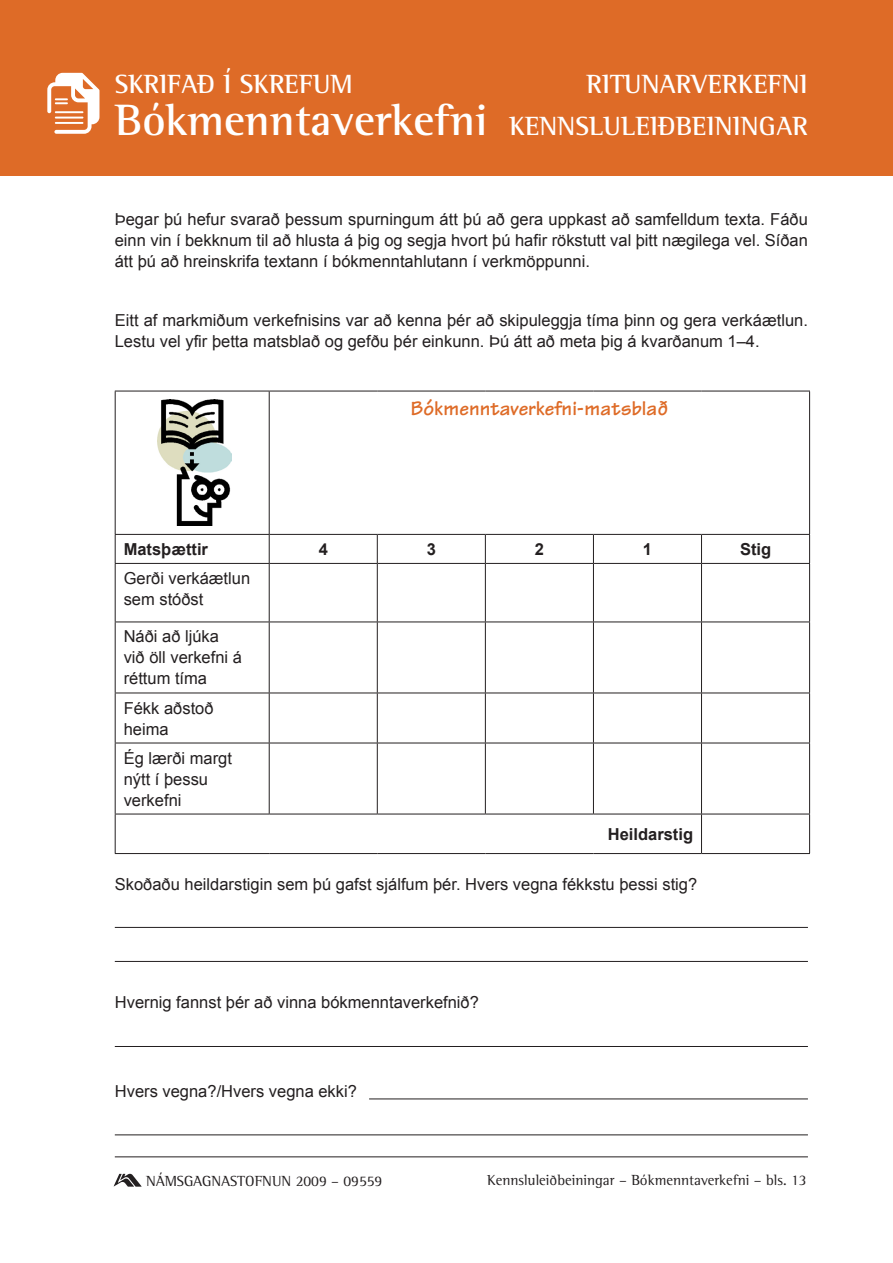
<style>
.page{position:relative;width:893px;height:1263px;background:#fff}
.page>*{position:absolute;margin:0;border:0;box-sizing:border-box;transform-origin:0 0}
.t1{font:700 27px/42px "Rotis Semi Serif";color:#fff;text-align:right}
.t2{font:700 21px "Tekton";color:#de6b27}
.t3{font:16.5px/21px "Arial";color:#231f20}
.t4{font:700 16.5px "Arial";color:#231f20}
.t5{font:15px "Rotis Semi Serif";color:#231f20}
.s1{font-size:45px}
</style>
<div class="page">
<div style="left:0;top:0;width:893px;height:176px;background:#de6b27"></div>
<svg style="left:47px;top:73px;width:52px;height:61px"></svg>
<hr style="left:115px;top:1156px;width:693px;height:1px;background:#231f20">
<img style="left:113px;top:1173px;width:29px;height:14px">
<hr style="left:115px;top:391px;width:154px;height:1px;background:#231f20">
<hr style="left:115px;top:391px;width:1px;height:143px;background:#231f20">
<hr style="left:269px;top:391px;width:108px;height:1px;background:#231f20">
<hr style="left:269px;top:391px;width:1px;height:143px;background:#231f20">
<hr style="left:377px;top:391px;width:108px;height:1px;background:#231f20">
<hr style="left:485px;top:391px;width:108px;height:1px;background:#231f20">
<hr style="left:593px;top:391px;width:108px;height:1px;background:#231f20">
<hr style="left:701px;top:391px;width:109px;height:1px;background:#231f20">
<hr style="left:809px;top:391px;width:1px;height:143px;background:#231f20">
<hr style="left:115px;top:534px;width:154px;height:1px;background:#231f20">
<svg style="left:115px;top:535px;width:1px;height:28px"></svg>
<hr style="left:269px;top:534px;width:108px;height:1px;background:#231f20">
<svg style="left:269px;top:535px;width:1px;height:28px"></svg>
<hr style="left:377px;top:534px;width:108px;height:1px;background:#231f20">
<svg style="left:377px;top:535px;width:1px;height:28px"></svg>
<hr style="left:485px;top:534px;width:108px;height:1px;background:#231f20">
<svg style="left:485px;top:535px;width:1px;height:28px"></svg>
<hr style="left:593px;top:534px;width:108px;height:1px;background:#231f20">
<svg style="left:593px;top:535px;width:1px;height:28px"></svg>
<hr style="left:701px;top:534px;width:109px;height:1px;background:#231f20">
<svg style="left:701px;top:535px;width:1px;height:28px"></svg>
<svg style="left:809px;top:535px;width:1px;height:28px"></svg>
<hr style="left:115px;top:563px;width:154px;height:1px;background:#231f20">
<hr style="left:115px;top:564px;width:1px;height:58px;background:#231f20">
<hr style="left:269px;top:563px;width:108px;height:1px;background:#231f20">
<hr style="left:269px;top:564px;width:1px;height:58px;background:#231f20">
<hr style="left:377px;top:563px;width:108px;height:1px;background:#231f20">
<hr style="left:377px;top:564px;width:1px;height:58px;background:#231f20">
<hr style="left:485px;top:563px;width:108px;height:1px;background:#231f20">
<hr style="left:485px;top:564px;width:1px;height:58px;background:#231f20">
<hr style="left:593px;top:563px;width:108px;height:1px;background:#231f20">
<hr style="left:593px;top:564px;width:1px;height:58px;background:#231f20">
<hr style="left:701px;top:563px;width:109px;height:1px;background:#231f20">
<hr style="left:701px;top:564px;width:1px;height:58px;background:#231f20">
<hr style="left:809px;top:564px;width:1px;height:58px;background:#231f20">
<hr style="left:115px;top:622px;width:154px;height:1px;background:#231f20">
<hr style="left:115px;top:622px;width:1px;height:71px;background:#231f20">
<hr style="left:269px;top:622px;width:108px;height:1px;background:#231f20">
<hr style="left:269px;top:622px;width:1px;height:71px;background:#231f20">
<hr style="left:377px;top:622px;width:108px;height:1px;background:#231f20">
<hr style="left:377px;top:622px;width:1px;height:71px;background:#231f20">
<hr style="left:485px;top:622px;width:108px;height:1px;background:#231f20">
<hr style="left:485px;top:622px;width:1px;height:71px;background:#231f20">
<hr style="left:593px;top:622px;width:108px;height:1px;background:#231f20">
<hr style="left:593px;top:622px;width:1px;height:71px;background:#231f20">
<hr style="left:701px;top:622px;width:109px;height:1px;background:#231f20">
<hr style="left:701px;top:622px;width:1px;height:71px;background:#231f20">
<hr style="left:809px;top:622px;width:1px;height:71px;background:#231f20">
<hr style="left:115px;top:693px;width:154px;height:1px;background:#231f20">
<hr style="left:115px;top:693px;width:1px;height:50px;background:#231f20">
<hr style="left:269px;top:693px;width:108px;height:1px;background:#231f20">
<hr style="left:269px;top:693px;width:1px;height:50px;background:#231f20">
<hr style="left:377px;top:693px;width:108px;height:1px;background:#231f20">
<hr style="left:377px;top:693px;width:1px;height:50px;background:#231f20">
<hr style="left:485px;top:693px;width:108px;height:1px;background:#231f20">
<hr style="left:485px;top:693px;width:1px;height:50px;background:#231f20">
<hr style="left:593px;top:693px;width:108px;height:1px;background:#231f20">
<hr style="left:593px;top:693px;width:1px;height:50px;background:#231f20">
<hr style="left:701px;top:693px;width:109px;height:1px;background:#231f20">
<hr style="left:701px;top:693px;width:1px;height:50px;background:#231f20">
<hr style="left:809px;top:693px;width:1px;height:50px;background:#231f20">
<hr style="left:115px;top:743px;width:154px;height:1px;background:#231f20">
<hr style="left:115px;top:743px;width:1px;height:71px;background:#231f20">
<hr style="left:269px;top:743px;width:108px;height:1px;background:#231f20">
<hr style="left:269px;top:743px;width:1px;height:71px;background:#231f20">
<hr style="left:377px;top:743px;width:108px;height:1px;background:#231f20">
<hr style="left:377px;top:743px;width:1px;height:71px;background:#231f20">
<hr style="left:485px;top:743px;width:108px;height:1px;background:#231f20">
<hr style="left:485px;top:743px;width:1px;height:71px;background:#231f20">
<hr style="left:593px;top:743px;width:108px;height:1px;background:#231f20">
<hr style="left:593px;top:743px;width:1px;height:71px;background:#231f20">
<hr style="left:701px;top:743px;width:109px;height:1px;background:#231f20">
<hr style="left:701px;top:743px;width:1px;height:71px;background:#231f20">
<hr style="left:809px;top:743px;width:1px;height:71px;background:#231f20">
<hr style="left:115px;top:814px;width:154px;height:1px;background:#231f20">
<hr style="left:115px;top:814px;width:1px;height:39px;background:#231f20">
<hr style="left:269px;top:814px;width:108px;height:1px;background:#231f20">
<hr style="left:377px;top:814px;width:108px;height:1px;background:#231f20">
<hr style="left:485px;top:814px;width:108px;height:1px;background:#231f20">
<hr style="left:593px;top:814px;width:108px;height:1px;background:#231f20">
<hr style="left:701px;top:814px;width:109px;height:1px;background:#231f20">
<hr style="left:701px;top:814px;width:1px;height:39px;background:#231f20">
<hr style="left:809px;top:814px;width:1px;height:39px;background:#231f20">
<hr style="left:115px;top:853px;width:154px;height:1px;background:#231f20">
<hr style="left:269px;top:853px;width:108px;height:1px;background:#231f20">
<hr style="left:377px;top:853px;width:108px;height:1px;background:#231f20">
<hr style="left:485px;top:853px;width:108px;height:1px;background:#231f20">
<hr style="left:593px;top:853px;width:108px;height:1px;background:#231f20">
<hr style="left:701px;top:853px;width:109px;height:1px;background:#231f20">
<img style="left:157px;top:400px;width:75px;height:126px">
<hr style="left:115px;top:927px;width:693px;height:1px;background:#231f20">
<hr style="left:115px;top:961px;width:693px;height:1px;background:#231f20">
<hr style="left:115px;top:1046px;width:693px;height:1px;background:#231f20">
<hr style="left:369px;top:1098px;width:439px;height:1px;background:#231f20">
<hr style="left:115px;top:1134px;width:693px;height:1px;background:#231f20">
<h1 class="t1" style="left:115px;top:62px;width:240px">SKRIFAÐ Í SKREFUM</h1>
<h1 class="t1" style="left:115px;top:62px;width:695px">RITUNARVERKEFNI<br><span class="s1">Bókmenntaverkefni</span> KENNSLULEIÐBEININGAR</h1>
<p class="t3" style="left:115px;top:208px;width:695px;text-align:justify">Þegar þú hefur svarað þessum spurningum átt þú að gera uppkast að samfelldum texta. Fáðu einn vin í bekknum til að hlusta á þig og segja hvort þú hafir rökstutt val þitt nægilega vel. Síðan átt þú að hreinskrifa textann í bókmenntahlutann í verkmöppunni.</p>
<p class="t3" style="left:115px;top:309px;width:695px">Eitt af markmiðum verkefnisins var að kenna þér að skipuleggja tíma þinn og gera verkáætlun.<br>Lestu vel yfir þetta matsblað og gefðu þér einkunn. Þú átt að meta þig á kvarðanum 1–4.</p>
<p class="t2" style="left:411px;top:395px;width:259px">Bókmenntaverkefni-matsblað</p>
<p class="t4" style="left:124px;top:540px;width:86px">Matsþættir</p>
<p class="t4" style="left:319px;top:540px;width:11px">4</p>
<p class="t4" style="left:427px;top:540px;width:11px">3</p>
<p class="t4" style="left:535px;top:540px;width:11px">2</p>
<p class="t4" style="left:643px;top:540px;width:11px">1</p>
<p class="t4" style="left:740px;top:540px;width:33px">Stig</p>
<p class="t3" style="left:124px;top:568px;width:128px">Gerði verkáætlun sem stóðst</p>
<p class="t3" style="left:124px;top:626px;width:120px">Náði að ljúka við öll verkefni á réttum tíma</p>
<p class="t3" style="left:124px;top:697px;width:91px">Fékk aðstoð heima</p>
<p class="t3" style="left:124px;top:747px;width:110px">Ég lærði margt nýtt í þessu verkefni</p>
<p class="t4" style="left:608px;top:825px;width:87px">Heildarstig</p>
<p class="t3" style="left:115px;top:874px;width:584px">Skoðaðu heildarstigin sem þú gafst sjálfum þér. Hvers vegna fékkstu þessi stig?</p>
<p class="t3" style="left:115px;top:992px;width:366px">Hvernig fannst þér að vinna bókmenntaverkefnið?</p>
<p class="t3" style="left:115px;top:1080px;width:244px">Hvers vegna?/Hvers vegna ekki?</p>
<p class="t5" style="left:146px;top:1172px;width:238px">NÁMSGAGNASTOFNUN 2009 – 09559</p>
<p class="t5" style="left:487px;top:1171px;width:321px">Kennsluleiðbeiningar – Bókmenntaverkefni – bls. 13</p>
</div>
